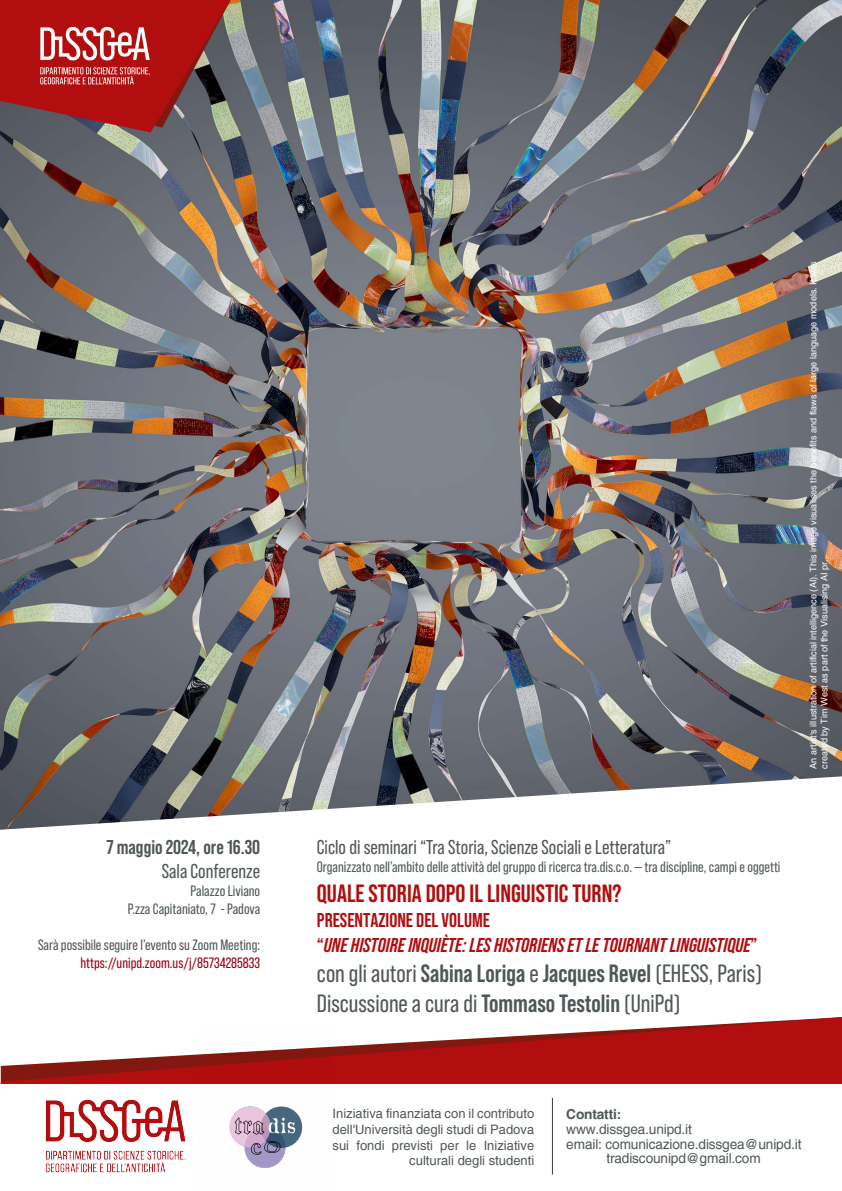
<style>
.page{position:relative;width:842px;height:1191px;background:#fff}
.page>*{position:absolute;margin:0;border:0;box-sizing:border-box;transform-origin:0 0}
.t1{font:25px/30px "Bebas Neue Pro";color:#4f5759}
.t2{font:700 25px "Bebas Neue Pro";color:#b20e10}
.t3{font:italic 700 20px/25px "Bebas Neue Pro";color:#b20e10}
.t4{font:20px "Bebas Neue Pro";color:#4f5759}
.t5{font:700 20px "Bebas Neue Pro";color:#4f5759}
.t6{font:15px/18px "Bebas Neue Pro";color:#4f5759;text-align:right}
.t7{font:15px "Bebas Neue Pro";color:#9b0014}
.t8{font:13.7px "Helvetica";letter-spacing:-.01em;color:#4f5759}
.t9{font:700 13.7px "Helvetica";letter-spacing:-.01em;color:#4f5759}
.t10{font:13px/15.6px "Helvetica";color:#4f5759;text-align:right}
.t11{font:9.1px/11px "Helvetica";color:#fff}
.s1{font-style:normal}
.s2{font-weight:700}
</style>
<div class="page">
<img style="left:0;top:0;width:842px;height:776px">
<svg style="left:0;top:776px;width:842px;height:308px"></svg>
<svg style="left:1px;top:1017px;width:841px;height:67px;fill:#b20e10"></svg>
<img style="left:45px;top:1099px;width:141px;height:74px">
<img style="left:197px;top:1029px;width:135px;height:139px">
<hr style="left:552px;top:1097px;width:1px;height:77px;background:#393d3e">
<svg style="left:0;top:0;width:231px;height:132px;background:#962a2c"></svg>
<img style="left:34px;top:21px;width:123px;height:70px">
<h2 class="t5" style="left:106px;top:835px;width:155px">7 maggio 2024, ore 16.30</h2>
<h2 class="t4" style="left:162px;top:859px;width:100px">Sala Conferenze</h2>
<p class="t6" style="left:128px;top:881px;width:134px">Palazzo Liviano<br>P.zza Capitaniato, 7 - Padova</p>
<p class="t6" style="left:38px;top:935px;width:224px">Sarà possibile seguire l’evento su Zoom Meeting:</p>
<p class="t7" style="left:80px;top:954px;width:181px">https://unipd.zoom.us/j/85734285833</p>
<h2 class="t4" style="left:317px;top:835px;width:356px">Ciclo di seminari “Tra Storia, Scienze Sociali e Letteratura”</h2>
<p class="t6" style="left:317px;top:857px;width:465px">Organizzato nell’ambito delle attività del gruppo di ricerca tra.dis.c.o. — tra discipline, campi e oggetti</p>
<h1 class="t2" style="left:317px;top:878px;width:306px">QUALE STORIA DOPO IL LINGUISTIC TURN?</h1>
<h2 class="t3" style="left:317px;top:906px;width:442px"><span class="s1">PRESENTAZIONE DEL VOLUME<br>“</span>UNE HISTOIRE INQUIÈTE: LES HISTORIENS ET LE TOURNANT LINGUISTIQUE<span class="s1">”</span></h2>
<h1 class="t1" style="left:317px;top:957px;width:446px">con gli autori <span class="s2">Sabina Loriga</span> e <span class="s2">Jacques Revel</span> (EHESS, Paris)<br>Discussione a cura di <span class="s2">Tommaso Testolin</span> (UniPd)</h1>
<p class="t11" style="left:808px;top:768px;width:509px;rotate:-90deg">An artist's illustration of artificial intelligence (AI). This image visualises the benefits and flaws of large language models. It was created by Tim West as part of the Visualising AI pr...</p>
<p class="t10" style="left:332px;top:1106px;width:203px">Iniziativa finanziata con il contributo dell'Università degli studi di Padova sui fondi previsti per le Iniziative culturali degli studenti</p>
<p class="t9" style="left:566px;top:1106px;width:57px">Contatti:</p>
<p class="t8" style="left:566px;top:1121px;width:127px">www.dissgea.unipd.it</p>
<p class="t8" style="left:566px;top:1135px;width:237px">email: comunicazione.dissgea@unipd.it</p>
<p class="t8" style="left:606px;top:1150px;width:156px">tradiscounipd@gmail.com</p>
</div>
